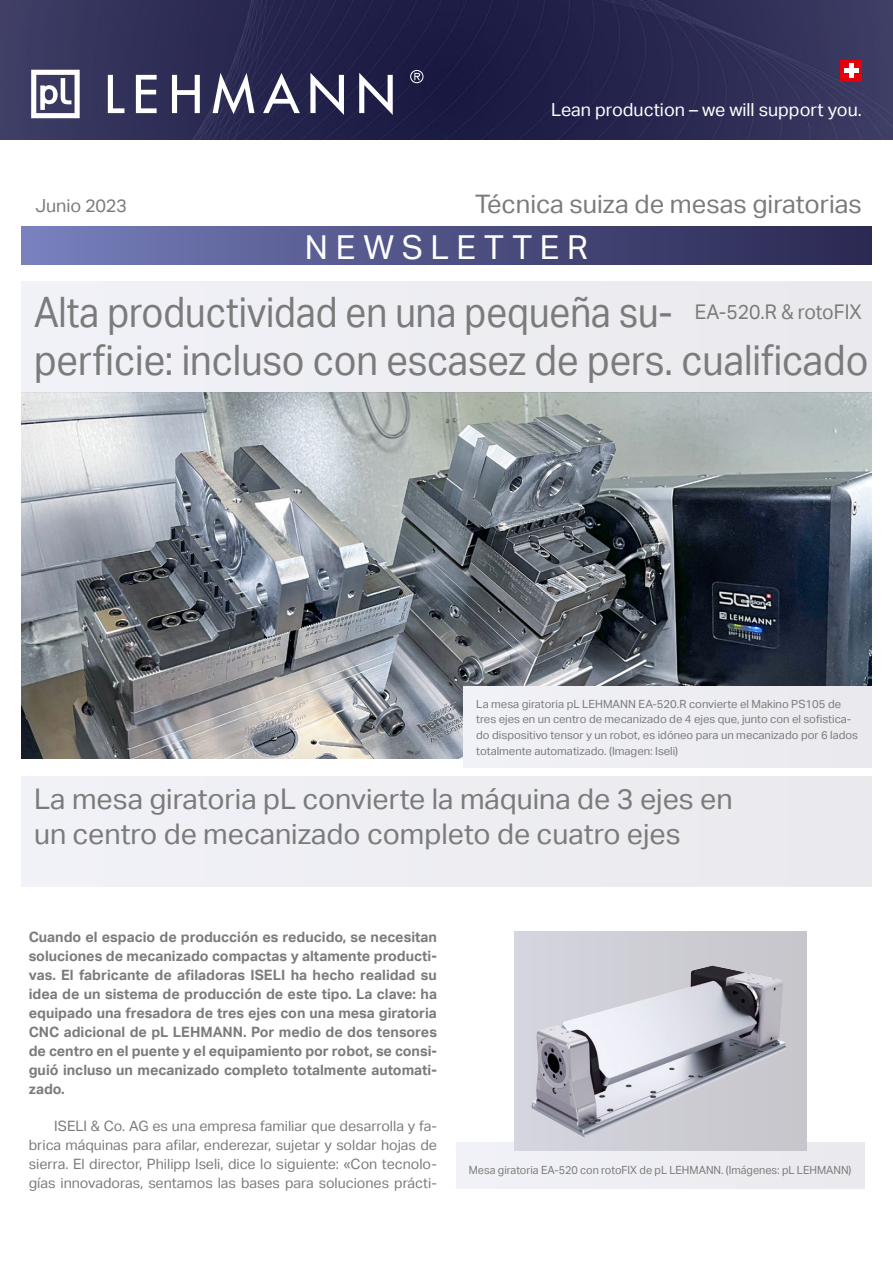
<style>
.page{position:relative;width:893px;height:1263px;background:#fff}
.page>*{position:absolute;margin:0;border:0;box-sizing:border-box;transform-origin:0 0}
.t1{font:42px/48px "Aktiv Grotesk";color:#7a7b7a;scale:.87 1}
.t2{font:33px "Aktiv Grotesk";letter-spacing:.23em;color:#fff}
.t3{font:28.5px/34.5px "Aktiv Grotesk";color:#7a7b7a}
.t4{font:25.5px "Aktiv Grotesk";color:#7a7b7a}
.t5{font:20.25px "Aktiv Grotesk";color:#7a7b7a;scale:.95 1}
.t6{font:18px "Aktiv Grotesk";color:#fff}
.t7{font:18px "Aktiv Grotesk";color:#7a7b7a}
.Grundtext{font:700 14.25px/18.9px "Aktiv Grotesk";color:#7a7b7a;text-align:justify}
.Grundtext-2{font:14.25px/18.9px "Aktiv Grotesk";color:#7a7b7a;text-align:justify}
.Legende{font:11.25px/15.8px "Aktiv Grotesk";color:#7a7b7a}
.Legende-2{font:11.25px "Aktiv Grotesk";color:#7a7b7a;scale:.96 1}
</style>
<div class="page">
<img style="left:0;top:0;width:893px;height:139px">
<div style="left:840px;top:60px;width:22px;height:22px;background:#e3000b"></div>
<hr style="left:844px;top:69px;width:14px;height:4px;background:#fff">
<hr style="left:849px;top:64px;width:4px;height:14px;background:#fff">
<div style="left:21px;top:226px;width:851px;height:39px;background:linear-gradient(to right,#777fbc,#29264f)"></div>
<img style="left:21px;top:393px;width:851px;height:365px">
<div style="left:21px;top:282px;width:851px;height:111px;background:#ededf2"></div>
<div style="left:21px;top:776px;width:851px;height:111px;background:#ededf2"></div>
<div style="left:456px;top:1142px;width:408px;height:46px;background:#ededf2"></div>
<div style="left:514px;top:932px;width:292px;height:219px;background:#cdcdd4"></div>
<img style="left:531px;top:965px;width:255px;height:173px">
<div style="left:463px;top:687px;width:409px;height:81px;background:#ededf2"></div>
<svg style="left:31px;top:70px;width:49px;height:48px"></svg>
<svg style="left:136px;top:75px;width:21px;height:38px"></svg>
<svg style="left:172px;top:75px;width:28px;height:38px"></svg>
<svg style="left:213px;top:73px;width:42px;height:41px"></svg>
<svg style="left:310px;top:73px;width:34px;height:42px"></svg>
<svg style="left:359px;top:73px;width:34px;height:42px"></svg>
<svg style="left:263px;top:73px;width:37px;height:40px"></svg>
<svg style="left:108px;top:75px;width:16px;height:38px"></svg>
<svg style="left:410px;top:70px;width:13px;height:13px"></svg>
<p class="t6" style="left:551px;top:100px;width:312px">Lean production – we will support you.</p>
<p class="t7" style="left:35px;top:196px;width:93px">Junio 2023</p>
<p class="t4" style="left:475px;top:189px;width:388px">Técnica suiza de mesas giratorias</p>
<p class="t2" style="left:305px;top:228px;width:285px">NEWSLETTER</p>
<p class="t1" style="left:34px;top:288px;width:961px">Alta productividad en una pequeña su-<br>perficie: incluso con escasez de pers. cualificado</p>
<p class="t5" style="left:695px;top:300px;width:177px">EA-520.R &amp; rotoFIX</p>
<p class="Legende" style="left:476px;top:696px;width:383px">La mesa giratoria pL LEHMANN EA-520.R convierte el Makino PS105 de tres ejes en un centro de mecanizado de 4 ejes que, junto con el sofistica&shy;do dispositivo tensor y un robot, es idóneo para un mecanizado por 6 lados totalmente automatizado. (Imagen: Iseli)</p>
<p class="t3" style="left:34px;top:782px;width:700px">La mesa giratoria pL convierte la máquina de 3 ejes en un centro de mecanizado completo de cuatro ejes</p>
<p class="Grundtext" style="left:29px;top:928px;width:410px">Cuando el espacio de producción es reducido, se necesitan soluciones de mecanizado compactas y altamente producti&shy;vas. El fabricante de afiladoras ISELI ha hecho realidad su idea de un sistema de producción de este tipo. La clave: ha equipado una fresadora de tres ejes con una mesa giratoria CNC adicional de pL LEHMANN. Por medio de dos tensores de centro en el puente y el equipamiento por robot, se consi&shy;guió incluso un mecanizado completo totalmente automati&shy;zado.</p>
<p class="Grundtext-2" style="left:29px;top:1117px;width:410px;text-indent:26px">ISELI &amp; Co. AG es una empresa familiar que desarrolla y fa&shy;brica máquinas para afilar, enderezar, sujetar y soldar hojas de sierra. El director, Philipp Iseli, dice lo siguiente: «Con tecnolo&shy;gías innovadoras, sentamos las bases para soluciones prácti-</p>
<p class="Legende-2" style="left:469px;top:1163px;width:400px">Mesa giratoria EA-520 con rotoFIX de pL LEHMANN. (Imágenes: pL LEHMANN)</p>
</div>
